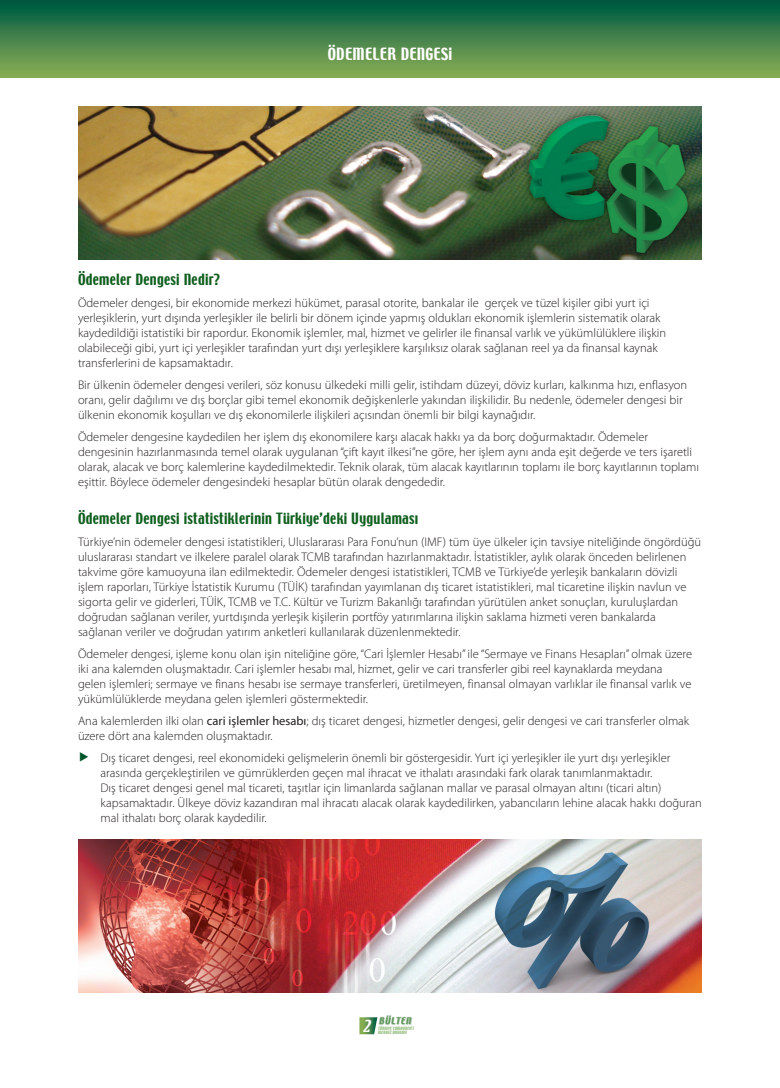
<style>
.page{position:relative;width:780px;height:1088px;background:#fff}
.page>*{position:absolute;margin:0;border:0;box-sizing:border-box;transform-origin:0 0}
.t1{font:15px "Techno";letter-spacing:.02em;color:#fff}
.t2{font:13.75px "Techno";letter-spacing:.02em;color:#105f1e}
.t3{font:300 12.5px/15px "Myriad Pro";color:#231f20}
.t4{font:italic 8.12px "Techno";color:#61965a;scale:1.2 1}
.t5{font:italic 4px/4.4px "Techno";color:#8ab670}
.s1{font-weight:400}
</style>
<div class="page">
<svg style="left:359px;top:1017px;width:18px;height:17px"></svg>
<div style="left:378px;top:1015px;width:34px;height:10px;background:#105f1e;opacity:.4"></div>
<div style="left:0;top:0;width:780px;height:78px;background:linear-gradient(to bottom,#005841,#8cae54)"></div>
<img style="left:79px;top:106px;width:622px;height:153px">
<img style="left:79px;top:839px;width:622px;height:153px">
<p class="t1" style="left:328px;top:44px;width:126px">ÖDEMELER DENGESİ</p>
<p class="t2" style="left:78px;top:270px;width:144px">Ödemeler Dengesi Nedir?</p>
<p class="t3" style="left:78px;top:295px;width:589px">Ödemeler dengesi, bir ekonomide merkezi hükümet, parasal otorite, bankalar ile gerçek ve tüzel kişiler gibi yurt içi yerleşiklerin, yurt dışında yerleşikler ile belirli bir dönem içinde yapmış oldukları ekonomik işlemlerin sistematik olarak kaydedildiği istatistiki bir rapordur. Ekonomik işlemler, mal, hizmet ve gelirler ile finansal varlık ve yükümlülüklere ilişkin olabileceği gibi, yurt içi yerleşikler tarafından yurt dışı yerleşiklere karşılıksız olarak sağlanan reel ya da finansal kaynak transferlerini de kapsamaktadır.</p>
<p class="t3" style="left:78px;top:377px;width:610px">Bir ülkenin ödemeler dengesi verileri, söz konusu ülkedeki milli gelir, istihdam düzeyi, döviz kurları, kalkınma hızı, enflasyon oranı, gelir dağılımı ve dış borçlar gibi temel ekonomik değişkenlerle yakından ilişkilidir. Bu nedenle, ödemeler dengesi bir ülkenin ekonomik koşulları ve dış ekonomilerle ilişkileri açısından önemli bir bilgi kaynağıdır.</p>
<p class="t3" style="left:78px;top:429px;width:622px">Ödemeler dengesine kaydedilen her işlem dış ekonomilere karşı alacak hakkı ya da borç doğurmaktadır. Ödemeler dengesinin hazırlanmasında temel olarak uygulanan “çift kayıt ilkesi”ne göre, her işlem aynı anda eşit değerde ve ters işaretli olarak, alacak ve borç kalemlerine kaydedilmektedir. Teknik olarak, tüm alacak kayıtlarının toplamı ile borç kayıtlarının toplamı eşittir. Böylece ödemeler dengesindeki hesaplar bütün olarak dengededir.</p>
<p class="t2" style="left:78px;top:509px;width:342px">Ödemeler Dengesi İstatistiklerinin Türkiye’deki Uygulaması</p>
<p class="t3" style="left:78px;top:534px;width:624px">Türkiye’nin ödemeler dengesi istatistikleri, Uluslararası Para Fonu’nun (IMF) tüm üye ülkeler için tavsiye niteliğinde öngördüğü uluslararası standart ve ilkelere paralel olarak TCMB tarafından hazırlanmaktadır. İstatistikler, aylık olarak önceden belirlenen takvime göre kamuoyuna ilan edilmektedir. Ödemeler dengesi istatistikleri, TCMB ve Türkiye’de yerleşik bankaların dövizli işlem raporları, Türkiye İstatistik Kurumu (TÜİK) tarafından yayımlanan dış ticaret istatistikleri, mal ticaretine ilişkin navlun ve sigorta gelir ve giderleri, TÜİK, TCMB ve T.C. Kültür ve Turizm Bakanlığı tarafından yürütülen anket sonuçları, kuruluşlardan doğrudan sağlanan veriler, yurtdışında yerleşik kişilerin portföy yatırımlarına ilişkin saklama hizmeti veren bankalarda sağlanan veriler ve doğrudan yatırım anketleri kullanılarak düzenlenmektedir.</p>
<p class="t3" style="left:78px;top:646px;width:615px">Ödemeler dengesi, işleme konu olan işin niteliğine göre, “Cari İşlemler Hesabı” ile “Sermaye ve Finans Hesapları” olmak üzere iki ana kalemden oluşmaktadır. Cari işlemler hesabı mal, hizmet, gelir ve cari transferler gibi reel kaynaklarda meydana gelen işlemleri; sermaye ve finans hesabı ise sermaye transferleri, üretilmeyen, finansal olmayan varlıklar ile finansal varlık ve yükümlülüklerde meydana gelen işlemleri göstermektedir.</p>
<p class="t3" style="left:78px;top:713px;width:612px">Ana kalemlerden ilki olan <span class="s1">cari işlemler hesabı</span>; dış ticaret dengesi, hizmetler dengesi, gelir dengesi ve cari transferler olmak üzere dört ana kalemden oluşmaktadır.</p>
<p class="t3" style="left:100px;top:750px;width:603px">Dış ticaret dengesi, reel ekonomideki gelişmelerin önemli bir göstergesidir. Yurt içi yerleşikler ile yurt dışı yerleşikler arasında gerçekleştirilen ve gümrüklerden geçen mal ihracat ve ithalatı arasındaki fark olarak tanımlanmaktadır.<br>Dış ticaret dengesi genel mal ticareti, taşıtlar için limanlarda sağlanan mallar ve parasal olmayan altını (ticari altın) kapsamaktadır. Ülkeye döviz kazandıran mal ihracatı alacak olarak kaydedilirken, yabancıların lehine alacak hakkı doğuran mal ithalatı borç olarak kaydedilir.</p>
<p class="t4" style="left:379px;top:1015px;width:30px">BÜLTEN</p>
<p class="t5" style="left:378px;top:1026px;width:39px">TÜRKİYE CUMHURİYET<br>MERKEZBANKASI</p>
</div>
